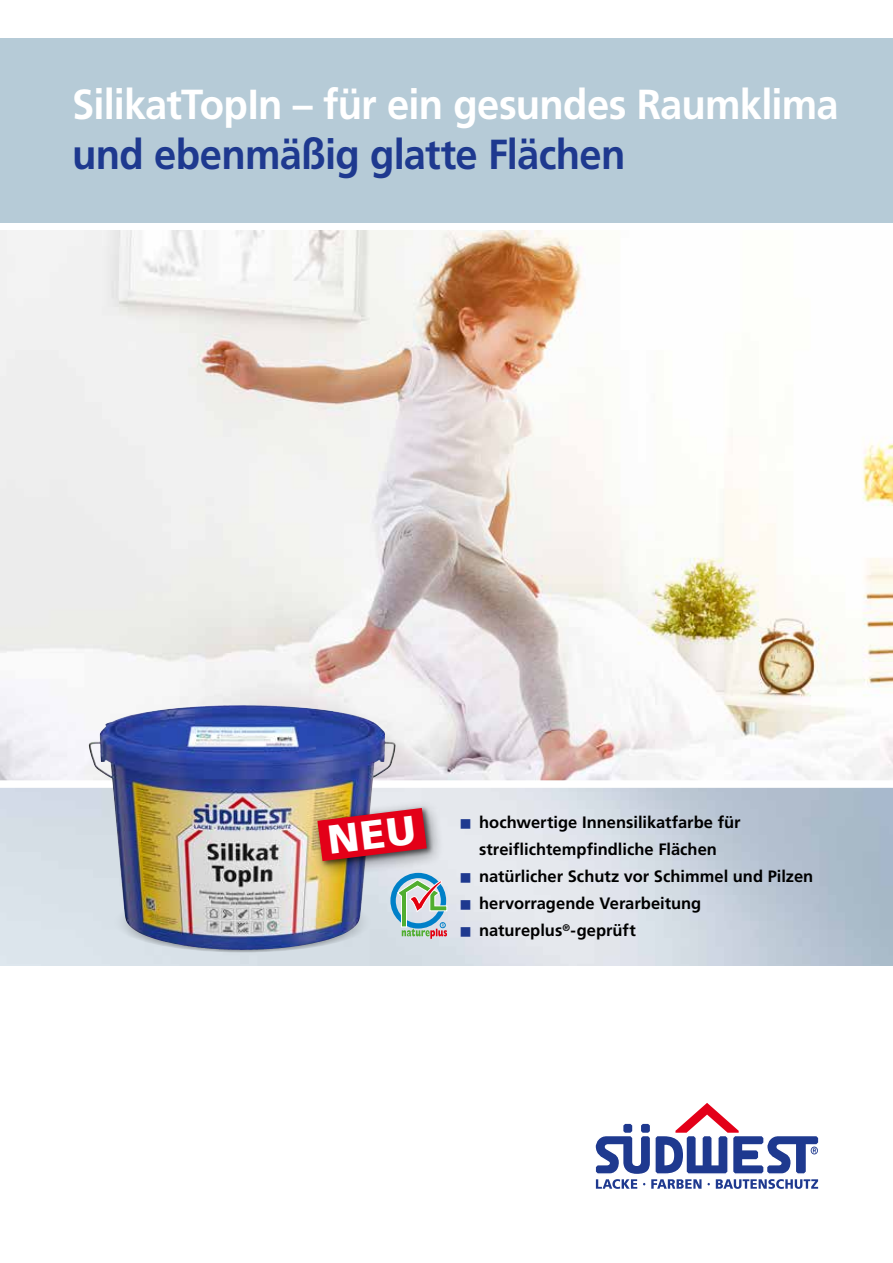
<style>
.page{position:relative;width:893px;height:1263px;background:#fff}
.page>*{position:absolute;margin:0;border:0;box-sizing:border-box;transform-origin:0 0}
.t1{font:700 42px "Frutiger LT Std";letter-spacing:-.02em;color:#fff;scale:.95 1}
.t2{font:700 42px "Frutiger LT Std";letter-spacing:-.015em;color:#1e398f;scale:.95 1}
.t3{font:700 16.5px/27px "Frutiger LT Std";color:#000;text-align:center}
.s1{color:#1e398f}
</style>
<div class="page">
<img style="left:0;top:788px;width:893px;height:177px">
<img style="left:0;top:231px;width:893px;height:549px">
<svg style="left:595px;top:1103px;width:224px;height:86px"></svg>
<div style="left:0;top:38px;width:893px;height:185px;background:#b6cbd7"></div>
<svg style="left:0;top:780px;width:893px;height:8px"></svg>
<img style="left:114px;top:892px;width:257px;height:60px;border-radius:50%">
<img style="left:89px;top:705px;width:154px;height:66px">
<div style="left:308px;top:799px;width:136px;height:80px;background:#000;opacity:.5"></div>
<div style="left:316px;top:806px;width:117px;height:62px;background:#000;opacity:.5"></div>
<div style="left:390px;top:873px;width:56px;height:55px;border:5px solid #0080c8;border-radius:50%"></div>
<svg style="left:397px;top:879px;width:50px;height:60px;background:#a5bbb7"></svg>
<svg style="left:476px;top:829px;width:16px;height:1px"></svg>
<svg style="left:476px;top:883px;width:16px;height:1px"></svg>
<svg style="left:476px;top:910px;width:16px;height:1px"></svg>
<svg style="left:476px;top:937px;width:16px;height:1px"></svg>
<img style="left:317px;top:808px;width:110px;height:53px">
<h1 class="t1" style="left:72px;top:80px;width:808px">SilikatTopIn – für ein gesundes Raumklima</h1>
<h1 class="t2" style="left:72px;top:130px;width:584px">und ebenmäßig glatte Flächen</h1>
<p class="t3" style="left:460px;top:809px;width:282px"><span class="s1">■</span> hochwertige Innensilikatfarbe für streiflichtempfindliche Flächen</p>
<p class="t3" style="left:460px;top:863px;width:355px"><span class="s1">■</span> natürlicher Schutz vor Schimmel und Pilzen</p>
<p class="t3" style="left:460px;top:890px;width:243px"><span class="s1">■</span> hervorragende Verarbeitung</p>
<p class="t3" style="left:460px;top:917px;width:178px"><span class="s1">■</span> natureplus<sup>®</sup>-geprüft</p>
</div>
